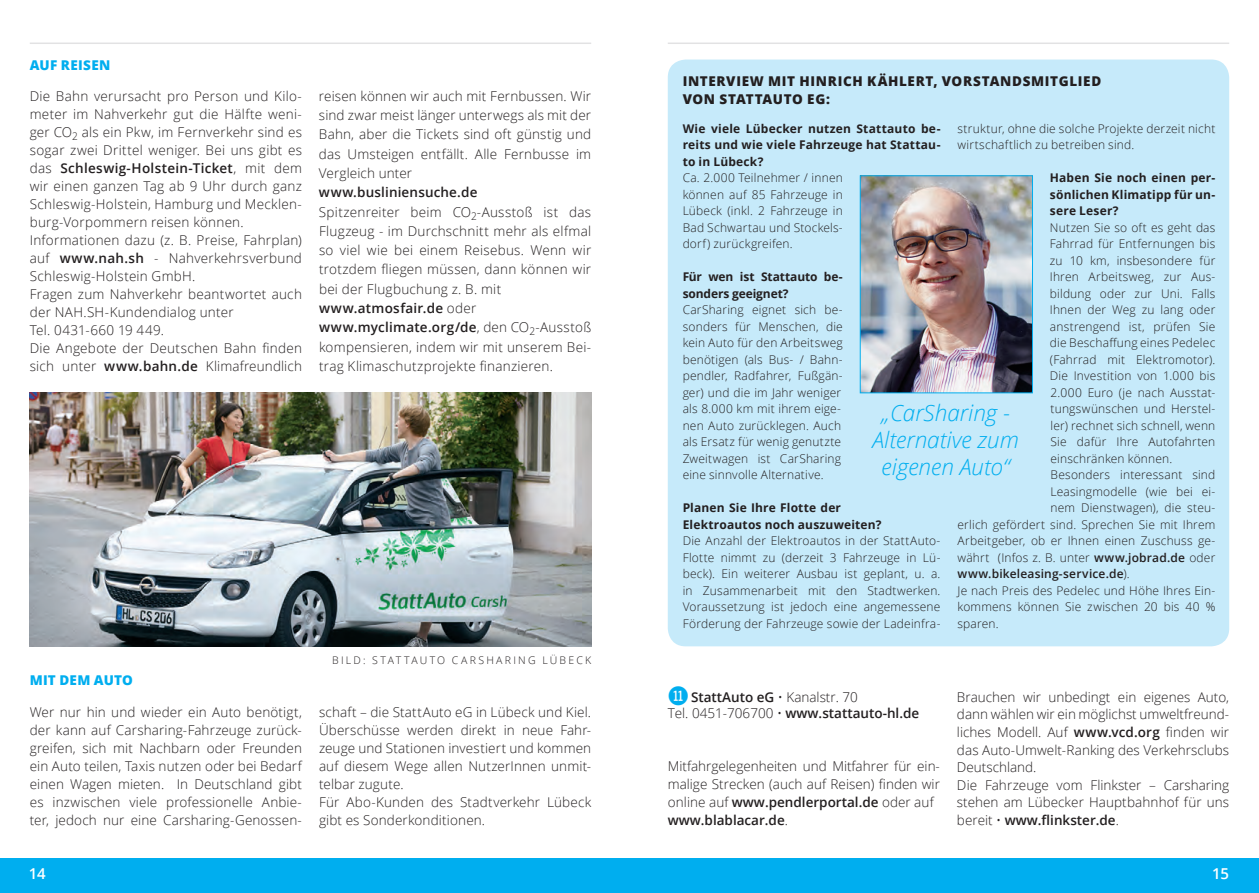
<style>
.page{position:relative;width:1259px;height:893px;background:#fff}
.page>*{position:absolute;margin:0;border:0;box-sizing:border-box;transform-origin:0 0}
.Einleitung-Konsum{font:italic 300 22.5px/27px "Open Sans";color:#00aeef;text-align:center}
.t1{font:600 15px "Open Sans";color:#fff}
.Fließtext_KB{font:300 13.5px/18px "Open Sans";letter-spacing:.015em;color:#231f20;text-align:justify}
.Fließtext_Links{font:300 13.5px/17.7px "Open Sans";color:#231f20;text-align:justify}
.Fließtext_KB-2{font:600 13.5px "Open Sans";letter-spacing:.01em;color:#231f20}
.Fließtext_KB-3{font:800 13.5px "Open Sans";letter-spacing:.05em;color:#231f20}
.Fließtext_KB-4{font:800 13.5px "Open Sans";letter-spacing:.02em;color:#00aeef}
.Fließtext_Kursiv_Hal{font:300 12px/16.5px "Open Sans";letter-spacing:.015em;color:#231f20;text-align:justify}
.Frage_Interview{font:300 12px/16.5px "Open Sans";letter-spacing:.015em;color:#231f20;text-align:justify}
.Fließtext_KB-5{font:300 12px/16.5px "Open Sans";letter-spacing:.015em;color:#231f20;text-align:justify}
.Frage_Interview-2{font:700 12px/16.5px "Open Sans";letter-spacing:.015em;color:#231f20;text-align:justify}
.Fließtext_Kursiv_Hal-2{font:700 12px/16.5px "Open Sans";letter-spacing:.015em;color:#231f20;text-align:justify}
.Frage_Interview-3{font:700 12px/16.5px "Open Sans";letter-spacing:-.01em;color:#231f20}
.Fließtext_Kursiv_Hal-3{font:600 12px "Open Sans";letter-spacing:.015em;color:#231f20}
.Bildunterschrift_KB{font:300 10.5px "Open Sans";letter-spacing:.21em;color:#231f20}
.s1{font-weight:600}
.s2{font-weight:300}
.s3{font-family:"Fyra Numeric Circle Closed";font-weight:400;font-size:25.5px;color:#00aeef}
</style>
<div class="page">
<hr style="left:30px;top:43px;width:561px;height:1px;background:#b2b3b7">
<hr style="left:668px;top:43px;width:561px;height:1px;background:#b2b3b7">
<div style="left:629px;top:859px;width:630px;height:34px;background:#00aeef"></div>
<div style="left:0;top:859px;width:629px;height:34px;background:#00aeef"></div>
<div style="left:668px;top:60px;width:561px;height:586px;background:#c6eafa;border-radius:18px"></div>
<img style="left:862px;top:177px;width:169px;height:214px">
<div style="left:860px;top:175px;width:173px;height:218px;border:1px solid #00aeef"></div>
<img style="left:30px;top:392px;width:561px;height:254px">
<p class="Fließtext_KB-4" style="left:30px;top:55px;width:82px">AUF REISEN</p>
<p class="Fließtext_KB" style="left:30px;top:86px;width:274px">Die Bahn verursacht pro Person und Kilo&shy;meter im Nahverkehr gut die Hälfte weni&shy;ger CO<sub>2</sub> als ein Pkw, im Fernverkehr sind es sogar zwei Drittel weniger. Bei uns gibt es das <span class="s1">Schleswig-Holstein-Ticket</span>, mit dem wir einen ganzen Tag ab 9 Uhr durch ganz Schleswig-Holstein, Hamburg und Mecklen&shy;burg-Vorpommern reisen können.</p>
<p class="Fließtext_KB" style="left:30px;top:231px;width:274px">Informationen dazu (z. B. Preise, Fahrplan) auf <span class="s1">www.nah.sh</span> - Nahverkehrsverbund Schleswig-Holstein GmbH.</p>
<p class="Fließtext_KB" style="left:30px;top:285px;width:274px">Fragen zum Nahverkehr beantwortet auch der NAH.SH-Kundendialog unter</p>
<p class="Fließtext_KB" style="left:30px;top:321px;width:136px">Tel. 0431-660 19 449.</p>
<p class="Fließtext_KB" style="left:30px;top:339px;width:274px">Die Angebote der Deutschen Bahn finden sich unter <span class="s1">www.bahn.de</span> Klimafreundlich</p>
<p class="Fließtext_KB" style="left:319px;top:86px;width:274px;line-height:19.4px">reisen können wir auch mit Fernbussen. Wir sind zwar meist länger unterwegs als mit der Bahn, aber die Tickets sind oft günstig und das Umsteigen entfällt. Alle Fernbusse im Vergleich unter</p>
<p class="Fließtext_KB-2" style="left:319px;top:183px;width:160px">www.busliniensuche.de</p>
<p class="Fließtext_KB" style="left:319px;top:202px;width:274px;line-height:19.4px">Spitzenreiter beim CO<sub>2</sub>-Ausstoß ist das Flugzeug - im Durchschnitt mehr als elfmal so viel wie bei einem Reisebus. Wenn wir trotzdem fliegen müssen, dann können wir bei der Flugbuchung z. B. mit</p>
<p class="Fließtext_KB-2" style="left:319px;top:299px;width:159px">www.atmosfair.de <span class="s2">oder</span></p>
<p class="Fließtext_KB" style="left:319px;top:317px;width:274px;line-height:19.4px"><span class="s1">www.myclimate.org/de</span>, den CO<sub>2</sub>-Ausstoß kompensieren, indem wir mit unserem Bei&shy;trag Klimaschutzprojekte finanzieren.</p>
<p class="Fließtext_KB-4" style="left:30px;top:670px;width:105px">MIT DEM AUTO</p>
<p class="Bildunterschrift_KB" style="left:332px;top:653px;width:260px">BILD: STATTAUTO CARSHARING LÜBECK</p>
<p class="Fließtext_KB" style="left:30px;top:703px;width:274px">Wer nur hin und wieder ein Auto benötigt, der kann auf Carsharing-Fahrzeuge zurück&shy;greifen, sich mit Nachbarn oder Freunden ein Auto teilen, Taxis nutzen oder bei Bedarf einen Wagen mieten. In Deutschland gibt es inzwischen viele professionelle Anbie&shy;ter, jedoch nur eine Carsharing-Genossen-</p>
<p class="Fließtext_KB" style="left:319px;top:703px;width:274px">schaft – die StattAuto eG in Lübeck und Kiel.<br>Überschüsse werden direkt in neue Fahr&shy;zeuge und Stationen investiert und kommen auf diesem Wege allen NutzerInnen unmit&shy;telbar zugute.</p>
<p class="Fließtext_KB" style="left:319px;top:793px;width:274px">Für Abo-Kunden des Stadtverkehr Lübeck gibt es Sonderkonditionen.</p>
<p class="Fließtext_KB-3" style="left:682px;top:71px;width:420px">INTERVIEW MIT HINRICH KÄHLERT, VORSTANDSMITGLIED</p>
<p class="Fließtext_KB-3" style="left:682px;top:89px;width:149px">VON STATTAUTO EG:</p>
<p class="Frage_Interview-2" style="left:682px;top:120px;width:259px">Wie viele Lübecker nutzen Stattauto be&shy;reits und wie viele Fahrzeuge hat Stattau&shy;to in Lübeck?</p>
<p class="Frage_Interview" style="left:682px;top:169px;width:162px">Ca. 2.000 Teilnehmer / innen können auf 85 Fahrzeuge in Lübeck (inkl. 2 Fahrzeuge in Bad Schwartau und Stockels&shy;dorf) zurückgreifen.</p>
<p class="Frage_Interview-3" style="left:682px;top:268px;width:162px">Für wen ist Stattauto be&shy;sonders geeignet?</p>
<p class="Frage_Interview" style="left:682px;top:301px;width:162px;text-align:left">CarSharing eignet sich be&shy;sonders für Menschen, die kein Auto für den Arbeitsweg benötigen (als Bus- / Bahn&shy;pendler, Radfahrer, Fußgän&shy;ger) und die im Jahr weniger als 8.000 km mit ihrem eige&shy;nen Auto zurücklegen. Auch als Ersatz für wenig genutzte<br>Zweitwagen ist CarSharing eine sinnvolle Alternative.</p>
<p class="Frage_Interview-2" style="left:682px;top:499px;width:200px">Planen Sie Ihre Flotte der<br>Elektroautos noch auszuweiten?</p>
<p class="Fließtext_KB-5" style="left:682px;top:532px;width:259px">Die Anzahl der Elektroautos in der StattAuto-Flotte nimmt zu (derzeit 3 Fahrzeuge in Lü&shy;beck). Ein weiterer Ausbau ist geplant, u. a. in Zusammenarbeit mit den Stadtwerken.<br>Voraussetzung ist jedoch eine angemessene Förderung der Fahrzeuge sowie der Ladeinfra-</p>
<p class="Fließtext_KB-5" style="left:957px;top:120px;width:259px">struktur, ohne die solche Projekte derzeit nicht wirtschaftlich zu betreiben sind.</p>
<p class="Fließtext_Kursiv_Hal-2" style="left:1050px;top:169px;width:167px">Haben Sie noch einen per&shy;sönlichen Klimatipp für un&shy;sere Leser?</p>
<p class="Fließtext_Kursiv_Hal" style="left:1050px;top:219px;width:167px">Nutzen Sie so oft es geht das Fahrrad für Entfernungen bis zu 10 km, insbesondere für Ihren Arbeitsweg, zur Aus&shy;bildung oder zur Uni. Falls Ihnen der Weg zu lang oder anstrengend ist, prüfen Sie die Beschaffung eines Pedelec (Fahrrad mit Elektromotor).<br>Die Investition von 1.000 bis 2.000 Euro (je nach Ausstat&shy;tungswünschen und Herstel&shy;ler) rechnet sich schnell, wenn Sie dafür Ihre Autofahrten einschränken können.</p>
<p class="Fließtext_Kursiv_Hal" style="left:1050px;top:466px;width:166px">Besonders interessant sind</p>
<p class="Fließtext_Kursiv_Hal" style="left:1050px;top:483px;width:166px">Leasingmodelle (wie bei ei-</p>
<p class="Fließtext_Kursiv_Hal" style="left:1050px;top:499px;width:166px">nem Dienstwagen), die steu-</p>
<p class="Fließtext_Kursiv_Hal" style="left:957px;top:516px;width:259px">erlich gefördert sind. Sprechen Sie mit Ihrem</p>
<p class="Fließtext_Kursiv_Hal" style="left:957px;top:532px;width:259px">Arbeitgeber, ob er Ihnen einen Zuschuss ge-</p>
<p class="Fließtext_Kursiv_Hal" style="left:957px;top:549px;width:259px">währt (Infos z. B. unter <span class="s1">www.jobrad.de</span> oder</p>
<p class="Fließtext_Kursiv_Hal-3" style="left:957px;top:565px;width:174px">www.bikeleasing-service.de<span class="s2">).</span></p>
<p class="Fließtext_Kursiv_Hal" style="left:957px;top:582px;width:259px">Je nach Preis des Pedelec und Höhe Ihres Ein&shy;kommens können Sie zwischen 20 bis 40 % sparen.</p>
<p class="Einleitung-Konsum" style="left:881px;top:399px;width:130px">„CarSharing -</p>
<p class="Einleitung-Konsum" style="left:872px;top:426px;width:148px">Alternative zum eigenen Auto“</p>
<p class="Fließtext_KB" style="left:668px;top:687px;width:192px"><span class="s3">w</span><span class="s1">StattAuto eG</span> • Kanalstr. 70</p>
<p class="Fließtext_KB-2" style="left:668px;top:704px;width:253px"><span class="s2">Tel. 0451-706700 •</span> www.stattauto-hl.de</p>
<p class="Fließtext_KB" style="left:668px;top:756px;width:274px">Mitfahrgelegenheiten und Mitfahrer für ein&shy;malige Strecken (auch auf Reisen) finden wir online auf <span class="s1">www.pendlerportal.de</span> oder auf</p>
<p class="Fließtext_KB-2" style="left:668px;top:810px;width:122px">www.blablacar.de<span class="s2">.</span></p>
<p class="Fließtext_Links" style="left:957px;top:687px;width:274px">Brauchen wir unbedingt ein eigenes Auto, dann wählen wir ein möglichst umweltfreund&shy;liches Modell. Auf <span class="s1">www.vcd.org</span> finden wir das Auto-Umwelt-Ranking des Verkehrsclubs Deutschland.</p>
<p class="Fließtext_Links" style="left:957px;top:776px;width:274px">Die Fahrzeuge vom Flinkster – Carsharing stehen am Lübecker Hauptbahnhof für uns bereit • <span class="s1">www.flinkster.de</span>.</p>
<p class="t1" style="left:29px;top:863px;width:19px">14</p>
<p class="t1" style="left:1212px;top:863px;width:19px">15</p>
</div>
